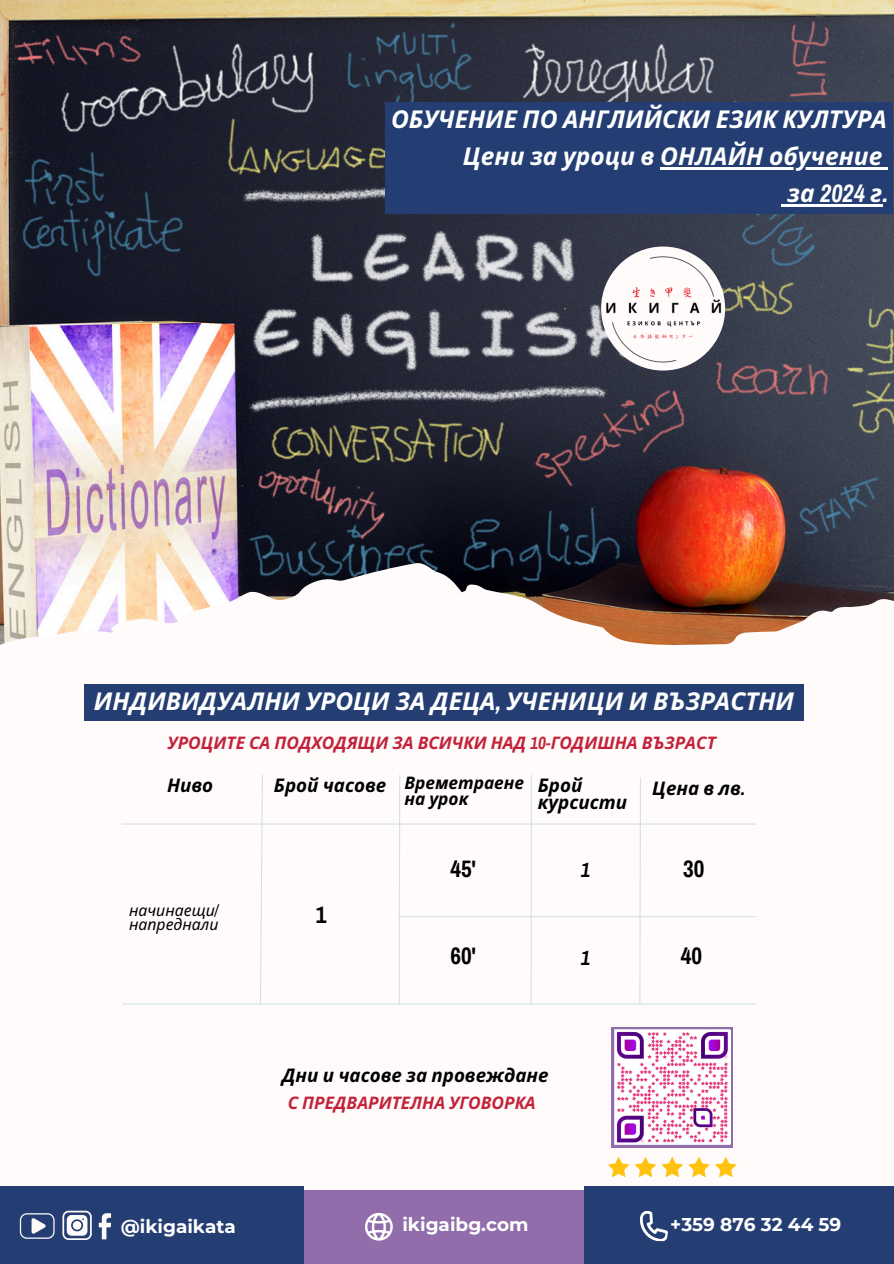
<style>
.page{position:relative;width:894px;height:1264px;background:#fff}
.page>*{position:absolute;margin:0;border:0;box-sizing:border-box;transform-origin:0 0}
.t1{font:italic 700 24.45px/37.2px "Noto Sans";color:#fff;text-align:right}
.t2{font:italic 700 24.45px "Archivo Narrow";color:#fff}
.t3{font:700 23.25px "Archivo Narrow";color:#000}
.t4{font:italic 700 20.25px "Archivo Narrow";color:#000}
.t5{font:italic 700 18.75px/16.8px "Noto Sans";color:#000}
.t6{font:700 18.45px "Montserrat";color:#fff}
.t7{font:italic 700 17.25px "Noto Sans";color:#c2233a}
.t8{font:italic 700 17.25px/15.8px "Noto Sans";color:#000}
.t9{font:italic 15.75px/13.5px "Noto Sans";color:#000}
.s1{font-family:"Noto Sans"}
.s2{font-family:"Archivo Narrow"}
</style>
<div class="page">
<img style="left:0;top:0;width:893px;height:563px">
<svg style="left:0;top:563px;width:893px;height:335px"></svg>
<div style="left:385px;top:102px;width:507px;height:112px;background:#243e73"></div>
<img style="left:584px;top:229px;width:157px;height:158px">
<hr style="left:121px;top:823px;width:634px;height:1px;background:#d3e0e7">
<svg style="left:259px;top:773px;width:4px;height:232px"></svg>
<svg style="left:398px;top:773px;width:3px;height:232px"></svg>
<hr style="left:530px;top:774px;width:1px;height:230px;background:#d3e0e7">
<svg style="left:638px;top:776px;width:3px;height:227px"></svg>
<hr style="left:399px;top:916px;width:240px;height:1px;background:#d3e0e7">
<hr style="left:122px;top:1003px;width:633px;height:1px;background:#d3e0e7">
<hr style="left:639px;top:916px;width:116px;height:1px;background:#d3e0e7">
<div style="left:72px;top:1190px;width:821px;height:73px;background:#916eab"></div>
<svg style="left:365px;top:1212px;width:27px;height:28px"></svg>
<div style="left:584px;top:1186px;width:309px;height:77px;background:#243e73"></div>
<svg style="left:640px;top:1211px;width:28px;height:30px"></svg>
<div style="left:0;top:1186px;width:303px;height:77px;background:#243e73"></div>
<svg style="left:99px;top:1213px;width:12px;height:25px"></svg>
<svg style="left:62px;top:1210px;width:30px;height:29px"></svg>
<svg style="left:20px;top:1213px;width:35px;height:25px"></svg>
<svg style="left:608px;top:1157px;width:128px;height:20px"></svg>
<svg style="left:611px;top:1027px;width:121px;height:120px"></svg>
<img style="left:615px;top:1029px;width:114px;height:114px">
<hr style="left:660px;top:167px;width:222px;height:2px;background:#fff">
<svg style="left:781px;top:204px;width:6px;height:3px"></svg>
<hr style="left:787px;top:204px;width:95px;height:3px;background:#fff">
<div style="left:84px;top:684px;width:719px;height:36px;background:#243e73"></div>
<p class="t1" style="left:391px;top:100px;width:497px">ОБУЧЕНИЕ ПО АНГЛИЙСКИ ЕЗИК КУЛТУРА<br>Цени за уроци в ОНЛАЙН обучение</p>
<p class="t2" style="left:787px;top:181px;width:102px"><span class="s1">за</span> 2024 <span class="s1">г</span>.</p>
<p class="t1" style="left:94px;top:682px;width:701px">ИНДИВИДУАЛНИ УРОЦИ ЗА ДЕЦА<span class="s2">,</span> УЧЕНИЦИ И ВЪЗРАСТНИ</p>
<p class="t7" style="left:167px;top:730px;width:549px">УРОЦИТЕ СА ПОДХОДЯЩИ ЗА ВСИЧКИ НАД <span class="s2">10-</span>ГОДИШНА ВЪЗРАСТ</p>
<p class="t8" style="left:404px;top:775px;width:121px">Времетраене на урок</p>
<p class="t5" style="left:537px;top:776px;width:91px">Брой курсисти</p>
<h4 class="t5" style="left:167px;top:776px;width:48px">Ниво</h4>
<h4 class="t5" style="left:274px;top:776px;width:114px">Брой часове</h4>
<h3 class="t5" style="left:652px;top:779px;width:94px">Цена в лв<span class="s2">.</span></h3>
<h4 class="t9" style="left:129px;top:903px;width:91px">начинаещи<span class="s2">/ </span>напреднали</h4>
<h4 class="t3" style="left:316px;top:902px;width:12px">1</h4>
<h2 class="t3" style="left:450px;top:856px;width:27px">45'</h2>
<p class="t3" style="left:450px;top:943px;width:27px">60'</p>
<p class="t4" style="left:580px;top:859px;width:11px">1</p>
<p class="t3" style="left:683px;top:856px;width:23px">30</p>
<h2 class="t4" style="left:580px;top:947px;width:11px">1</h2>
<p class="t3" style="left:680px;top:943px;width:23px">40</p>
<p class="t5" style="left:282px;top:1065px;width:268px">Дни и часове за провеждане</p>
<p class="t7" style="left:288px;top:1090px;width:249px">С ПРЕДВАРИТЕЛНА УГОВОРКА</p>
<h3 class="t6" style="left:121px;top:1214px;width:117px">@ikigaikata</h3>
<p class="t6" style="left:402px;top:1212px;width:128px">ikigaibg.com</p>
<h4 class="t6" style="left:670px;top:1212px;width:172px">+359 876 32 44 59</h4>
</div>
